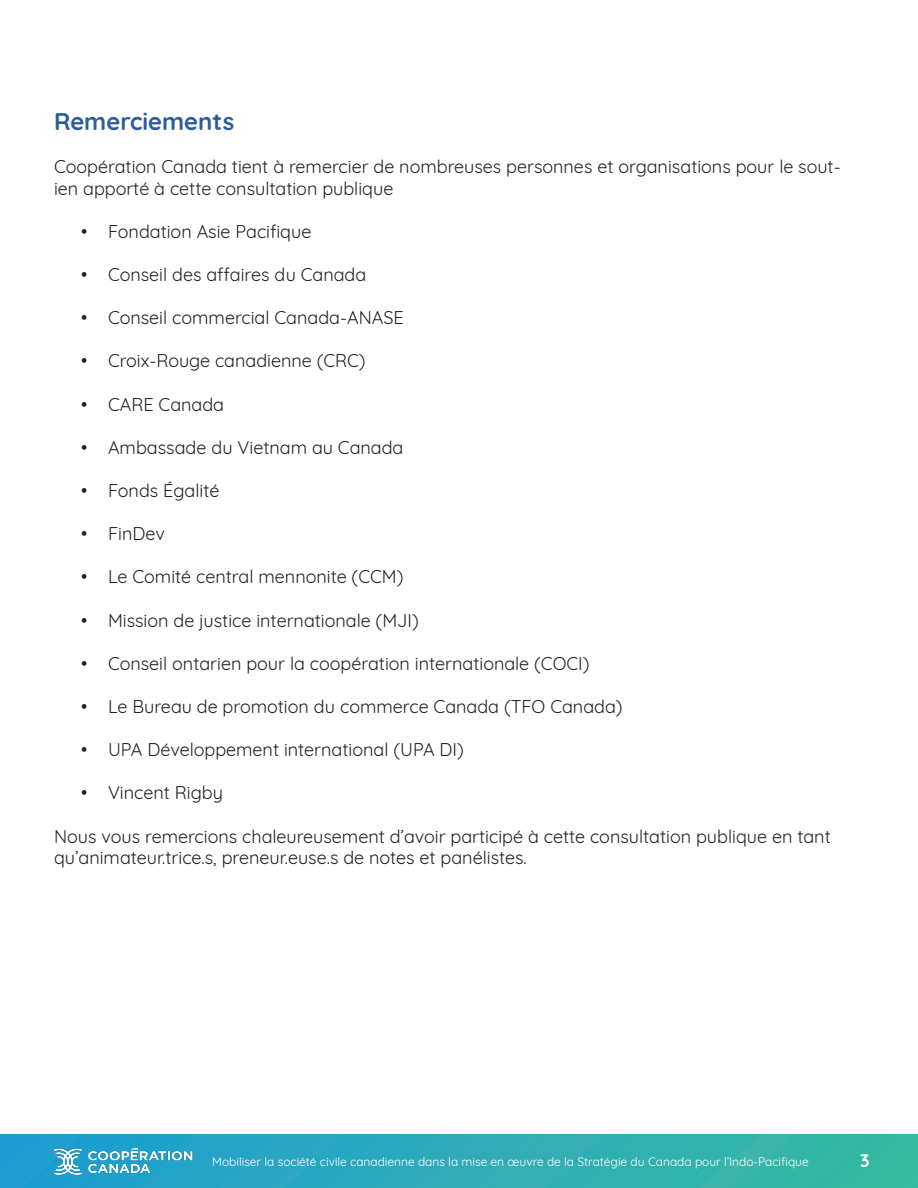
<style>
.page{position:relative;width:918px;height:1188px;background:#fff}
.page>*{position:absolute;margin:0;border:0;box-sizing:border-box;transform-origin:0 0}
.t1{font:700 24px "Quicksand";color:#2b5c9d}
.t2{font:18px/21.6px "Quicksand";color:#231f20}
.t3{font:700 18px "Quicksand";color:#fff}
.t4{font:12px "Quicksand";color:#fff}
</style>
<div class="page">
<div style="left:0;top:1134px;width:918px;height:54px;background:linear-gradient(to right,#1f9dd2,#3ab9a0)"></div>
<img style="left:54px;top:1134px;width:141px;height:47px">
<p class="t1" style="left:54px;top:101px;width:182px">Remerciements</p>
<p class="t2" style="left:54px;top:154px;width:788px">Coopération Canada tient à remercier de nombreuses personnes et organisations pour le sout&shy;ien apporté à cette consultation publique</p>
<p class="t2" style="left:81px;top:219px;width:232px">• Fondation Asie Pacifique</p>
<p class="t2" style="left:81px;top:262px;width:287px">• Conseil des affaires du Canada</p>
<p class="t2" style="left:81px;top:305px;width:324px">• Conseil commercial Canada-ANASE</p>
<p class="t2" style="left:81px;top:348px;width:286px">• Croix-Rouge canadienne (CRC)</p>
<p class="t2" style="left:81px;top:392px;width:145px">• CARE Canada</p>
<p class="t2" style="left:81px;top:435px;width:324px">• Ambassade du Vietnam au Canada</p>
<p class="t2" style="left:81px;top:478px;width:140px">• Fonds Égalité</p>
<p class="t2" style="left:81px;top:521px;width:85px">• FinDev</p>
<p class="t2" style="left:81px;top:564px;width:324px">• Le Comité central mennonite (CCM)</p>
<p class="t2" style="left:81px;top:608px;width:339px">• Mission de justice internationale (MJI)</p>
<p class="t2" style="left:81px;top:651px;width:510px">• Conseil ontarien pour la coopération internationale (COCI)</p>
<p class="t2" style="left:81px;top:694px;width:543px">• Le Bureau de promotion du commerce Canada (TFO Canada)</p>
<p class="t2" style="left:81px;top:737px;width:384px">• UPA Développement international (UPA DI)</p>
<p class="t2" style="left:81px;top:780px;width:144px">• Vincent Rigby</p>
<p class="t2" style="left:54px;top:824px;width:778px">Nous vous remercions chaleureusement d’avoir participé à cette consultation publique en tant qu’animateur.trice.s, preneur.euse.s de notes et panélistes.</p>
<p class="t4" style="left:212px;top:1153px;width:598px">Mobiliser la société civile canadienne dans la mise en œuvre de la Stratégie du Canada pour l’Indo-Pacifique</p>
<p class="t3" style="left:860px;top:1145px;width:11px">3</p>
</div>
